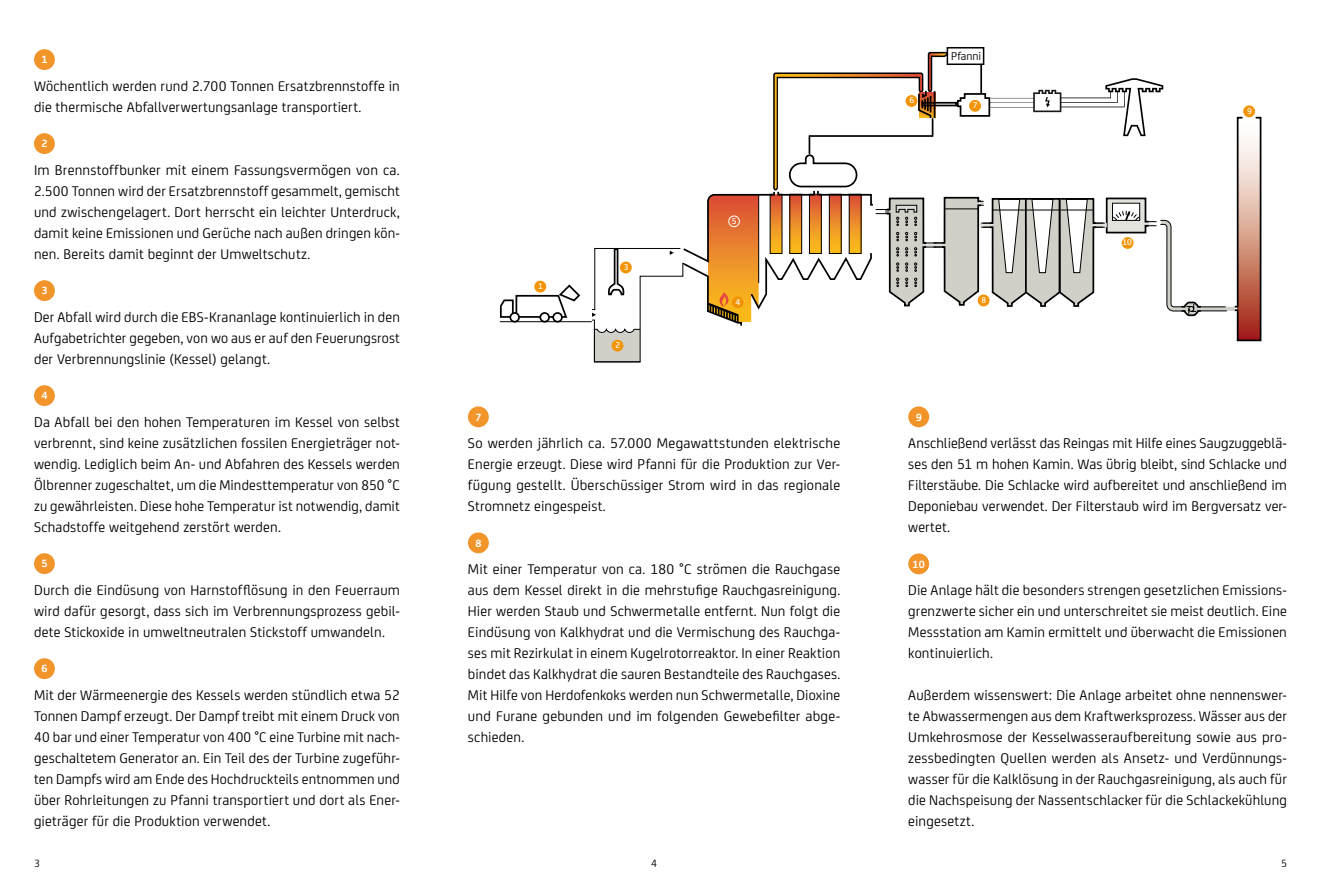
<style>
.page{position:relative;width:1321px;height:893px;background:#fff}
.page>*{position:absolute;margin:0;border:0;box-sizing:border-box;transform-origin:0 0}
.t1{font:15px/21px "EEW";letter-spacing:.01em;color:#000;text-align:justify}
.t2{font:12px "EEW";color:#000}
.t3{font:700 11.25px "EEW";color:#fff}
.t4{font:11.25px "EEW";color:#000}
.t5{font:500 9px "EEW";color:#fff}
</style>
<div class="page">
<div style="left:468px;top:406px;width:21px;height:21px;background:#f1952b;border-radius:50%"></div>
<div style="left:468px;top:532px;width:21px;height:21px;background:#f1952b;border-radius:50%"></div>
<div style="left:539px;top:312px;width:11px;height:11px;border:2px solid #000;border-radius:50%"></div>
<div style="left:552px;top:312px;width:10px;height:11px;border:2px solid #000;border-radius:50%"></div>
<div style="left:509px;top:312px;width:11px;height:11px;border:2px solid #000;border-radius:50%"></div>
<svg style="left:500px;top:283px;width:81px;height:36px"></svg>
<hr style="left:500px;top:321px;width:91px;height:1px;background:#000">
<svg style="left:591px;top:51px;width:671px;height:311px"></svg>
<div style="left:921px;top:102px;width:36px;height:4px;border:2px solid #000"></div>
<div style="left:946px;top:47px;width:38px;height:18px;border:2px solid #000"></div>
<div style="left:534px;top:281px;width:12px;height:12px;background:#f29403;border-radius:50%"></div>
<div style="left:611px;top:340px;width:12px;height:12px;background:#f29403;border-radius:50%"></div>
<div style="left:731px;top:296px;width:12px;height:12px;background:#f29403;border-radius:50%"></div>
<div style="left:620px;top:262px;width:11px;height:11px;background:#f29403;border-radius:50%"></div>
<div style="left:969px;top:100px;width:11px;height:12px;background:#f29403;border-radius:50%"></div>
<div style="left:977px;top:295px;width:12px;height:11px;background:#f29403;border-radius:50%"></div>
<div style="left:1121px;top:237px;width:12px;height:12px;background:#f29403;border-radius:50%"></div>
<svg style="left:1242px;top:105px;width:12px;height:12px"></svg>
<div style="left:905px;top:95px;width:12px;height:12px;background:#f29403;border-radius:50%"></div>
<div style="left:728px;top:216px;width:11px;height:11px;border:1px solid #fff;border-radius:50%"></div>
<div style="left:34px;top:49px;width:21px;height:21px;background:#f1952b;border-radius:50%"></div>
<div style="left:34px;top:133px;width:21px;height:21px;background:#f1952b;border-radius:50%"></div>
<div style="left:34px;top:280px;width:21px;height:21px;background:#f1952b;border-radius:50%"></div>
<div style="left:34px;top:385px;width:21px;height:21px;background:#f1952b;border-radius:50%"></div>
<div style="left:34px;top:553px;width:21px;height:21px;background:#f1952b;border-radius:50%"></div>
<div style="left:34px;top:658px;width:21px;height:21px;background:#f1952b;border-radius:50%"></div>
<div style="left:908px;top:406px;width:21px;height:21px;background:#f1952b;border-radius:50%"></div>
<div style="left:908px;top:553px;width:21px;height:21px;background:#f1952b;border-radius:50%"></div>
<p class="t3" style="left:41px;top:51px;width:8px">1</p>
<p class="t1" style="left:34px;top:75px;width:367px">Wöchentlich werden rund 2.700 Tonnen Ersatzbrennstoffe in die thermische Abfallverwertungsanlage transportiert.</p>
<p class="t3" style="left:41px;top:135px;width:8px">2</p>
<p class="t1" style="left:34px;top:159px;width:367px">Im Brennstoffbunker mit einem Fassungsvermögen von ca.<br>2.500 Tonnen wird der Ersatzbrennstoff gesammelt, gemischt und zwischengelagert. Dort herrscht ein leichter Unterdruck, damit keine Emissionen und Gerüche nach außen dringen kön&shy;nen. Bereits damit beginnt der Umweltschutz.</p>
<p class="t3" style="left:41px;top:282px;width:8px">3</p>
<p class="t1" style="left:34px;top:306px;width:367px">Der Abfall wird durch die EBS-Krananlage kontinuierlich in den Aufgabetrichter gegeben, von wo aus er auf den Feuerungsrost der Verbrennungslinie (Kessel) gelangt.</p>
<p class="t3" style="left:41px;top:387px;width:8px">4</p>
<p class="t1" style="left:34px;top:411px;width:367px">Da Abfall bei den hohen Temperaturen im Kessel von selbst verbrennt, sind keine zusätzlichen fossilen Energieträger not&shy;wendig. Lediglich beim An- und Abfahren des Kessels werden Ölbrenner zugeschaltet, um die Mindesttemperatur von 850 °C zu gewährleisten. Diese hohe Temperatur ist notwendig, damit Schadstoffe weitgehend zerstört werden.</p>
<p class="t3" style="left:41px;top:555px;width:8px">5</p>
<p class="t1" style="left:34px;top:579px;width:367px">Durch die Eindüsung von Harnstofflösung in den Feuerraum wird dafür gesorgt, dass sich im Verbrennungsprozess gebil&shy;dete Stickoxide in umweltneutralen Stickstoff umwandeln.</p>
<p class="t3" style="left:41px;top:660px;width:8px">6</p>
<p class="t1" style="left:34px;top:684px;width:367px">Mit der Wärmeenergie des Kessels werden stündlich etwa 52<br>Tonnen Dampf erzeugt. Der Dampf treibt mit einem Druck von 40 bar und einer Temperatur von 400 °C eine Turbine mit nach&shy;geschaltetem Generator an. Ein Teil des der Turbine zugeführ&shy;ten Dampfs wird am Ende des Hochdruckteils entnommen und über Rohrleitungen zu Pfanni transportiert und dort als Ener&shy;gieträger für die Produktion verwendet.</p>
<p class="t4" style="left:34px;top:856px;width:7px">3</p>
<p class="t5" style="left:538px;top:280px;width:6px">1</p>
<p class="t5" style="left:623px;top:260px;width:6px">3</p>
<p class="t5" style="left:615px;top:339px;width:6px">2</p>
<p class="t5" style="left:731px;top:214px;width:6px">5</p>
<p class="t5" style="left:735px;top:295px;width:6px">4</p>
<p class="t3" style="left:475px;top:408px;width:8px">7</p>
<p class="t1" style="left:468px;top:432px;width:374px">So werden jährlich ca. 57.000 Megawattstunden elektrische Energie erzeugt. Diese wird Pfanni für die Produktion zur Ver&shy;fügung gestellt. Überschüssiger Strom wird in das regionale Stromnetz eingespeist.</p>
<p class="t3" style="left:475px;top:534px;width:8px">8</p>
<p class="t1" style="left:468px;top:558px;width:374px">Mit einer Temperatur von ca. 180 °C strömen die Rauchgase aus dem Kessel direkt in die mehrstufige Rauchgasreinigung.<br>Hier werden Staub und Schwermetalle entfernt. Nun folgt die Eindüsung von Kalkhydrat und die Vermischung des Rauchga&shy;ses mit Rezirkulat in einem Kugelrotorreaktor. In einer Reaktion bindet das Kalkhydrat die sauren Bestandteile des Rauchgases.<br>Mit Hilfe von Herdofenkoks werden nun Schwermetalle, Dioxine und Furane gebunden und im folgenden Gewebefilter abge&shy;schieden.</p>
<p class="t4" style="left:651px;top:856px;width:7px">4</p>
<p class="t5" style="left:909px;top:94px;width:6px">6</p>
<p class="t2" style="left:951px;top:47px;width:31px">Pfanni</p>
<p class="t5" style="left:972px;top:99px;width:6px">7</p>
<p class="t5" style="left:981px;top:293px;width:6px">8</p>
<p class="t5" style="left:1122px;top:236px;width:11px">10</p>
<p class="t5" style="left:1246px;top:104px;width:6px">9</p>
<p class="t3" style="left:915px;top:408px;width:8px">9</p>
<p class="t1" style="left:908px;top:432px;width:380px">Anschließend verlässt das Reingas mit Hilfe eines Saugzuggeblä&shy;ses den 51 m hohen Kamin. Was übrig bleibt, sind Schlacke und Filterstäube. Die Schlacke wird aufbereitet und anschließend im Deponiebau verwendet. Der Filterstaub wird im Bergversatz ver&shy;wertet.</p>
<p class="t3" style="left:912px;top:555px;width:14px">10</p>
<p class="t1" style="left:908px;top:579px;width:380px">Die Anlage hält die besonders strengen gesetzlichen Emissions&shy;grenzwerte sicher ein und unterschreitet sie meist deutlich. Eine Messstation am Kamin ermittelt und überwacht die Emissionen kontinuierlich.</p>
<p class="t1" style="left:908px;top:684px;width:380px">Außerdem wissenswert: Die Anlage arbeitet ohne nennenswer&shy;te Abwassermengen aus dem Kraftwerksprozess. Wässer aus der Umkehrosmose der Kesselwasseraufbereitung sowie aus pro&shy;zessbedingten Quellen werden als Ansetz- und Verdünnungs&shy;wasser für die Kalklösung in der Rauchgasreinigung, als auch für die Nachspeisung der Nassentschlacker für die Schlackekühlung eingesetzt.</p>
<p class="t4" style="left:1280px;top:856px;width:7px">5</p>
</div>
